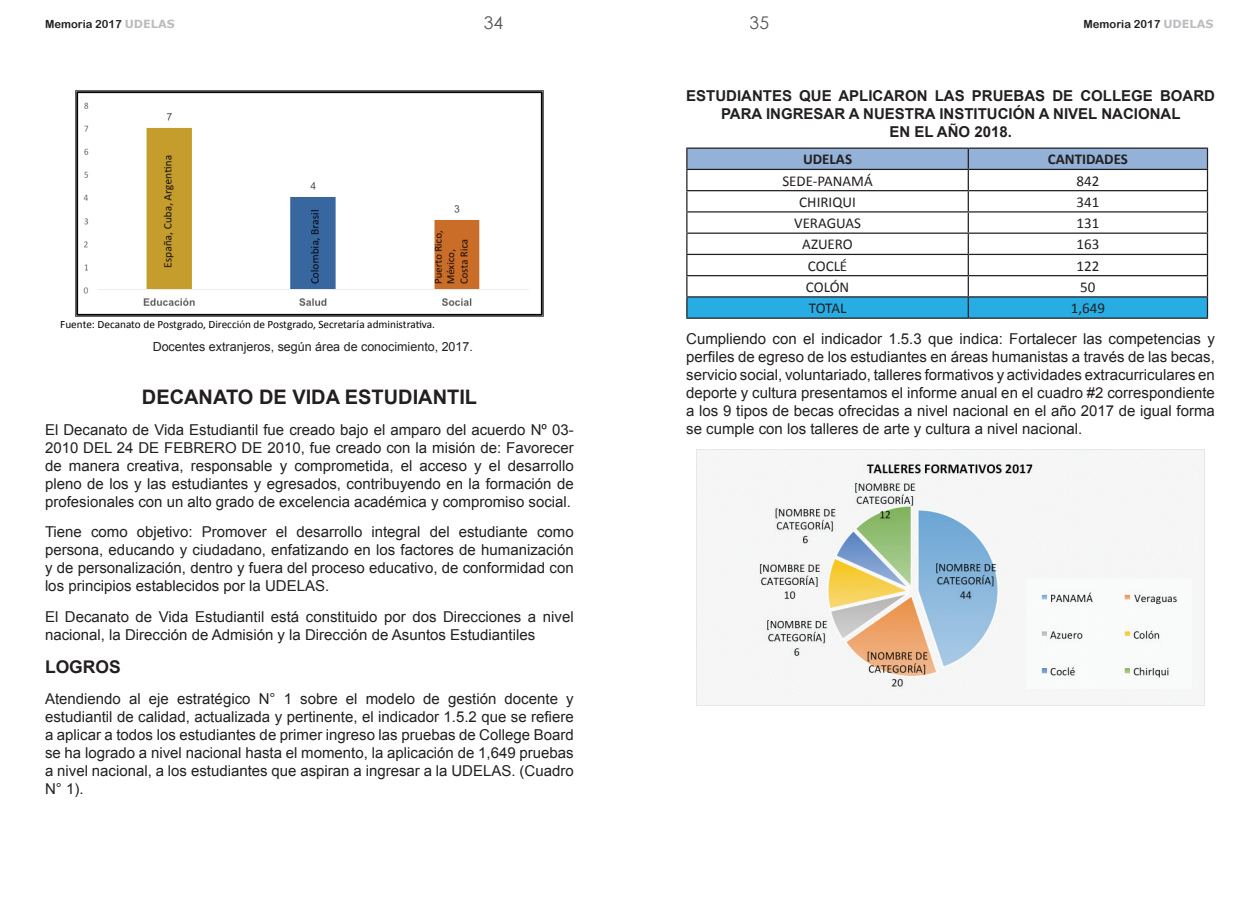
<style>
.page{position:relative;width:1260px;height:900px;background:#fff}
.page>*{position:absolute;margin:0;border:0;box-sizing:border-box;transform-origin:0 0}
.t1{font:700 20px "Arial";color:#231f20}
.t2{font:700 17.5px "Arial";color:#231f20}
.t3{font:17.5px "Century Gothic";color:#57585a}
.t4{font:15px/18px "Arial";color:#231f20;text-align:justify}
.t5{font:700 15px "Arial";color:#231f20}
.t6{font:15px "Calibri";color:#231f20}
.t7{font:700 15px "Calibri";color:#231f20}
.t8{font:12.5px "Arial";color:#231f20}
.t9{font:11.25px "Calibri";color:#040503}
.t10{font:11.25px "Arial Rounded MT Bold";color:#231f20}
.s1{font-family:"Verdana";font-weight:700;color:#bcbdc0}
.s2{font-family:"Times New Roman"}
</style>
<div class="page">
<img style="left:75px;top:90px;width:469px;height:227px">
<hr style="left:686px;top:148px;width:282px;height:1px;background:#231f20">
<hr style="left:686px;top:149px;width:2px;height:20px;background:#231f20">
<hr style="left:686px;top:169px;width:282px;height:1px;background:#231f20">
<hr style="left:686px;top:170px;width:2px;height:20px;background:#231f20">
<hr style="left:686px;top:190px;width:282px;height:1px;background:#231f20">
<hr style="left:686px;top:191px;width:2px;height:20px;background:#231f20">
<hr style="left:686px;top:211px;width:282px;height:2px;background:#231f20">
<hr style="left:686px;top:213px;width:2px;height:20px;background:#231f20">
<hr style="left:686px;top:233px;width:282px;height:1px;background:#231f20">
<hr style="left:686px;top:234px;width:2px;height:20px;background:#231f20">
<hr style="left:686px;top:254px;width:282px;height:1px;background:#231f20">
<hr style="left:686px;top:255px;width:2px;height:20px;background:#231f20">
<hr style="left:686px;top:275px;width:282px;height:1px;background:#231f20">
<hr style="left:686px;top:276px;width:2px;height:20px;background:#231f20">
<hr style="left:686px;top:296px;width:282px;height:2px;background:#231f20">
<hr style="left:686px;top:298px;width:2px;height:20px;background:#231f20">
<svg style="left:687px;top:148px;width:521px;height:170px"></svg>
<hr style="left:686px;top:318px;width:282px;height:1px;background:#231f20">
<hr style="left:968px;top:318px;width:240px;height:1px;background:#231f20">
<img style="left:697px;top:450px;width:508px;height:256px">
<p class="t10" style="left:45px;top:18px;width:131px">Memoria 2017 <span class="s1">UDELAS</span></p>
<p class="t3" style="left:484px;top:12px;width:21px">34</p>
<p class="t3" style="left:750px;top:12px;width:21px">35</p>
<p class="t10" style="left:1084px;top:18px;width:131px">Memoria 2017 <span class="s1">UDELAS</span></p>
<p class="t9" style="left:60px;top:317px;width:376px">Fuente: Decanato de Postgrado, Direcci<span class="s2">ó</span>n de Postgrado, Secretar<span class="s2">í</span>a administrativa.</p>
<p class="t8" style="left:153px;top:339px;width:322px">Docentes extranjeros, según área de conocimiento, 2017.</p>
<h1 class="t1" style="left:142px;top:384px;width:337px">DECANATO DE VIDA ESTUDIANTIL</h1>
<p class="t4" style="left:45px;top:421px;width:530px">El Decanato de Vida Estudiantil fue creado bajo el amparo del acuerdo Nº 03- 2010 DEL 24 DE FEBRERO DE 2010, fue creado con la misión de: Favorecer de manera creativa, responsable y comprometida, el acceso y el desarrollo pleno de los y las estudiantes y egresados, contribuyendo en la formación de profesionales con un alto grado de excelencia académica y compromiso social.</p>
<p class="t4" style="left:45px;top:523px;width:530px">Tiene como objetivo: Promover el desarrollo integral del estudiante como persona, educando y ciudadano, enfatizando en los factores de humanización y de personalización, dentro y fuera del proceso educativo, de conformidad con los principios establecidos por la UDELAS.</p>
<p class="t4" style="left:45px;top:608px;width:530px">El Decanato de Vida Estudiantil está constituido por dos Direcciones a nivel nacional, la Dirección de Admisión y la Dirección de Asuntos Estudiantiles</p>
<p class="t2" style="left:45px;top:655px;width:77px">LOGROS</p>
<p class="t4" style="left:45px;top:690px;width:530px">Atendiendo al eje estratégico N° 1 sobre el modelo de gestión docente y estudiantil de calidad, actualizada y pertinente, el indicador 1.5.2 que se refiere a aplicar a todos los estudiantes de primer ingreso las pruebas de College Board se ha logrado a nivel nacional hasta el momento, la aplicación de 1,649 pruebas a nivel nacional, a los estudiantes que aspiran a ingresar a la UDELAS. (Cuadro N° 1).</p>
<p class="t5" style="left:686px;top:86px;width:21px">ESTUDIANTES</p>
<p class="t5" style="left:799px;top:86px;width:12px">QUE</p>
<p class="t5" style="left:838px;top:86px;width:11px">APLICARON</p>
<p class="t5" style="left:935px;top:86px;width:11px">LAS</p>
<p class="t5" style="left:972px;top:86px;width:12px">PRUEBAS</p>
<p class="t5" style="left:1052px;top:86px;width:50px">DE COLLEGE</p>
<p class="t5" style="left:1160px;top:86px;width:23px">BOARD</p>
<p class="t5" style="left:721px;top:104px;width:12px">PARA</p>
<p class="t5" style="left:766px;top:104px;width:11px">INGRESAR</p>
<p class="t5" style="left:849px;top:104px;width:26px">A NUESTRA</p>
<p class="t5" style="left:939px;top:104px;width:10px">INSTITUCIÓN</p>
<p class="t5" style="left:1039px;top:104px;width:24px">A NIVEL</p>
<p class="t5" style="left:1101px;top:104px;width:11px">NACIONAL</p>
<p class="t5" style="left:889px;top:122px;width:124px">EN EL AÑO 2018.</p>
<p class="t7" style="left:803px;top:150px;width:51px">UDELAS</p>
<p class="t7" style="left:1048px;top:150px;width:82px">CANTIDADES</p>
<p class="t6" style="left:782px;top:171px;width:92px">SEDE-PANAMÁ</p>
<p class="t6" style="left:1077px;top:171px;width:24px">842</p>
<p class="t6" style="left:799px;top:192px;width:58px">CHIRIQUI</p>
<p class="t6" style="left:1077px;top:192px;width:24px">341</p>
<p class="t6" style="left:794px;top:214px;width:68px">VERAGUAS</p>
<p class="t6" style="left:1077px;top:214px;width:24px">131</p>
<p class="t6" style="left:802px;top:235px;width:52px">AZUERO</p>
<p class="t6" style="left:1077px;top:235px;width:24px">163</p>
<p class="t6" style="left:808px;top:256px;width:41px">COCLÉ</p>
<p class="t6" style="left:1077px;top:256px;width:24px">122</p>
<p class="t6" style="left:806px;top:277px;width:45px">COLÓN</p>
<p class="t6" style="left:1080px;top:277px;width:17px">50</p>
<p class="t6" style="left:809px;top:299px;width:39px">TOTAL</p>
<p class="t6" style="left:1071px;top:299px;width:36px">1,649</p>
<p class="t4" style="left:686px;top:330px;width:530px">Cumpliendo con el indicador 1.5.3 que indica: Fortalecer las competencias y perfiles de egreso de los estudiantes en áreas humanistas a través de las becas, servicio social, voluntariado, talleres formativos y actividades extracurriculares en deporte y cultura presentamos el informe anual en el cuadro #2 correspondiente a los 9 tipos de becas ofrecidas a nivel nacional en el año 2017 de igual forma se cumple con los talleres de arte y cultura a nivel nacional.</p>
</div>
